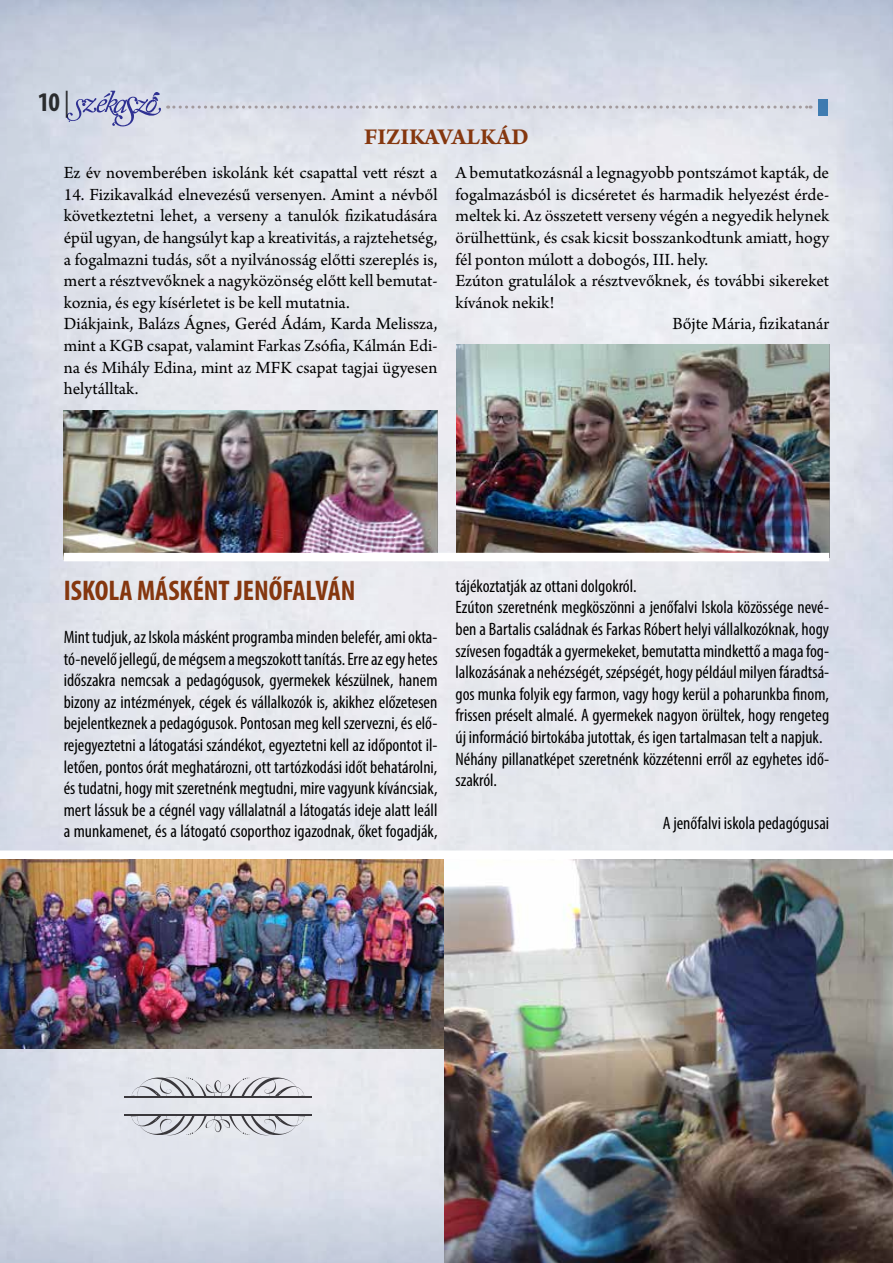
<style>
.page{position:relative;width:893px;height:1263px;background:#fff}
.page>*{position:absolute;margin:0;border:0;box-sizing:border-box;transform-origin:0 0}
.t1{font:700 condensed 28.5px "Myriad Pro";color:#85370f}
.t2{font:700 condensed 27px "Myriad Pro";color:#000}
.t3{font:700 24px "Arno Pro";color:#85370f}
.t4{font:condensed 18px/21.6px "Myriad Pro";color:#000;text-align:justify}
.t5{font:18px/21.6px "Arno Pro";letter-spacing:-.005em;color:#000}
.s1{font-weight:400}
</style>
<div class="page">
<img style="left:0;top:0;width:893px;height:1263px">
<svg style="left:168px;top:106px;width:643px;height:3px;background:#c7c6cd"></svg>
<svg style="left:67px;top:91px;width:94px;height:36px;background:#b6b9d6"></svg>
<div style="left:818px;top:99px;width:10px;height:17px;background:#3e7bb0"></div>
<img style="left:64px;top:410px;width:373px;height:143px">
<img style="left:456px;top:344px;width:375px;height:213px">
<img style="left:0;top:859px;width:444px;height:189px">
<img style="left:444px;top:859px;width:449px;height:404px">
<svg style="left:130px;top:1116px;width:176px;height:19px;background:#caccd2"></svg>
<hr style="left:124px;top:1114px;width:187px;height:2px;background:#3a383c">
<svg style="left:130px;top:1077px;width:176px;height:20px;background:#c6c6cc"></svg>
<hr style="left:124px;top:1097px;width:187px;height:1px;background:#3a383c">
<div style="left:0;top:850px;width:893px;height:9px;background:#fff"></div>
<div style="left:64px;top:553px;width:765px;height:8px;background:#fff"></div>
<h2 class="t2" style="left:37px;top:85px;width:34px">10 <span class="s1">|</span></h2>
<h3 class="t3" style="left:364px;top:123px;width:166px">FIZIKAVALKÁD</h3>
<p class="t5" style="left:64px;top:163px;width:375px">Ez év novemberében iskolánk két csapattal vett részt a</p>
<p class="t5" style="left:64px;top:185px;width:375px">14. Fizikavalkád elnevezésű versenyen. Amint a névből következtetni lehet, a verseny a tanulók fizikatudására épül ugyan, de hangsúlyt kap a kreativitás, a rajztehetség, a fogalmazni tudás, sőt a nyilvánosság előtti szereplés is, mert a résztvevőknek a nagyközönség előtt kell bemutat&shy;koznia, és egy kísérletet is be kell mutatnia.<br>Diákjaink, Balázs Ágnes, Geréd Ádám, Karda Melissza, mint a KGB csapat, valamint Farkas Zsófia, Kálmán Edi&shy;na és Mihály Edina, mint az MFK csapat tagjai ügyesen helytálltak.</p>
<p class="t5" style="left:455px;top:163px;width:375px">A bemutatkozásnál a legnagyobb pontszámot kapták, de</p>
<p class="t5" style="left:455px;top:185px;width:375px">fogalmazásból is dicséretet és harmadik helyezést érde-</p>
<p class="t5" style="left:455px;top:206px;width:375px">meltek ki. Az összetett verseny végén a negyedik helynek</p>
<p class="t5" style="left:455px;top:228px;width:375px">örülhettünk, és csak kicsit bosszankodtunk amiatt, hogy</p>
<p class="t5" style="left:455px;top:249px;width:254px">fél ponton múlott a dobogós, III. hely.</p>
<p class="t5" style="left:455px;top:271px;width:375px">Ezúton gratulálok a résztvevőknek, és további sikereket</p>
<p class="t5" style="left:455px;top:293px;width:101px">kívánok nekik!</p>
<p class="t5" style="left:672px;top:314px;width:158px">Bőjte Mária, fizikatanár</p>
<h1 class="t1" style="left:64px;top:572px;width:293px">ISKOLA MÁSKÉNT JENŐFALVÁN</h1>
<p class="t4" style="left:64px;top:626px;width:375px">Mint tudjuk, az Iskola másként programba minden belefér, ami okta&shy;tó-nevelő jellegű, de mégsem a megszokott tanítás. Erre az egy hetes időszakra nemcsak a pedagógusok, gyermekek készülnek, hanem bizony az intézmények, cégek és vállalkozók is, akikhez előzetesen bejelentkeznek a pedagógusok. Pontosan meg kell szervezni, és elő&shy;rejegyeztetni a látogatási szándékot, egyeztetni kell az időpontot il&shy;letően, pontos órát meghatározni, ott tartózkodási időt behatárolni, és tudatni, hogy mit szeretnénk megtudni, mire vagyunk kíváncsiak, mert lássuk be a cégnél vagy vállalatnál a látogatás ideje alatt leáll a munkamenet, és a látogató csoporthoz igazodnak, őket fogadják,</p>
<p class="t4" style="left:455px;top:575px;width:375px;text-align:left">tájékoztatják az ottani dolgokról.<br>Ezúton szeretnénk megköszönni a jenőfalvi Iskola közössége nevé&shy;ben a Bartalis családnak és Farkas Róbert helyi vállalkozóknak, hogy szívesen fogadták a gyermekeket, bemutatta mindkettő a maga fog&shy;lalkozásának a nehézségét, szépségét, hogy például milyen fáradtsá&shy;gos munka folyik egy farmon, vagy hogy kerül a poharunkba finom, frissen préselt almalé. A gyermekek nagyon örültek, hogy rengeteg új információ birtokába jutottak, és igen tartalmasan telt a napjuk.<br>Néhány pillanatképet szeretnénk közzétenni erről az egyhetes idő&shy;szakról.</p>
<p class="t4" style="left:663px;top:812px;width:168px">A jenőfalvi iskola pedagógusai</p>
</div>
